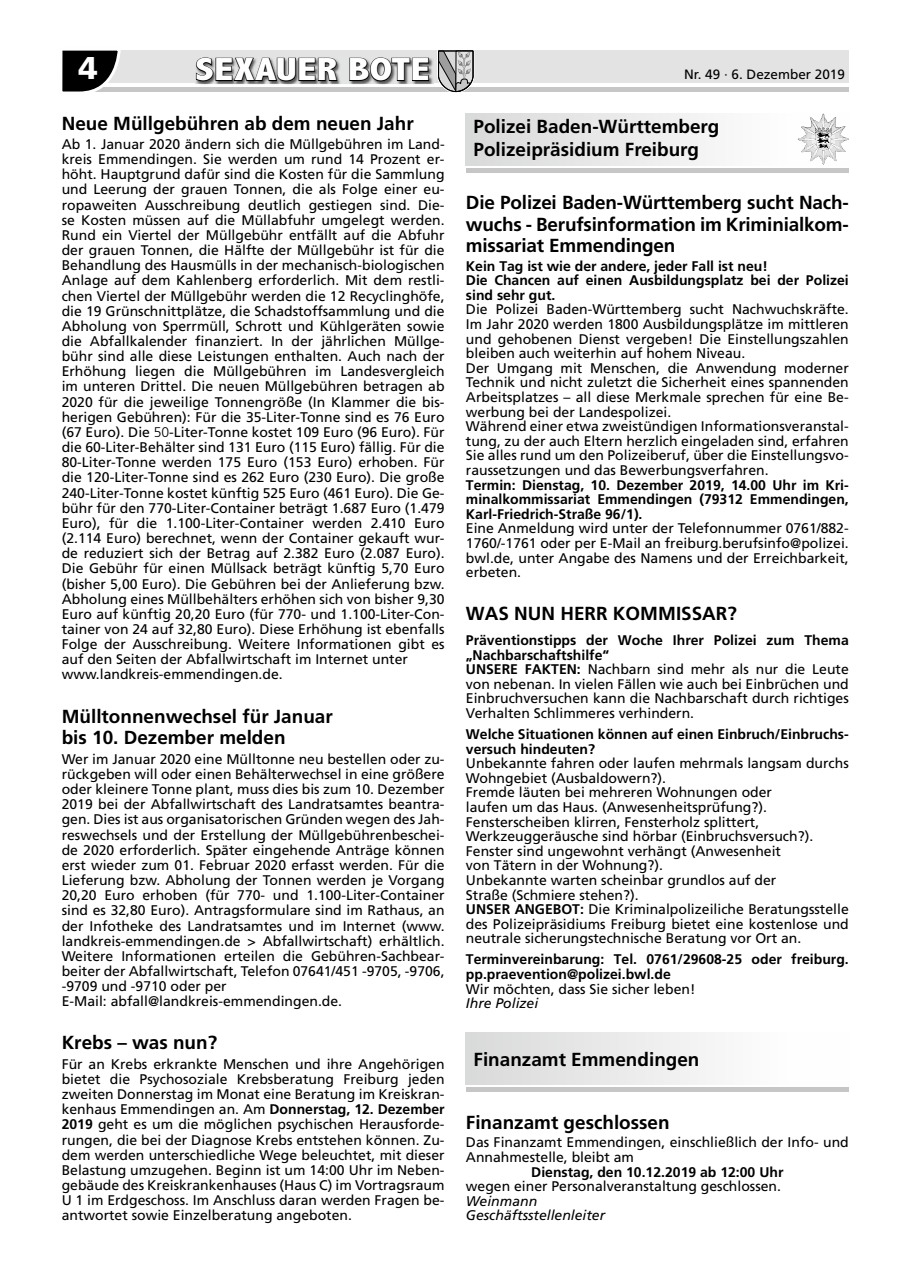
<style>
.page{position:relative;width:902px;height:1280px;background:#fff}
.page>*{position:absolute;margin:0;border:0;box-sizing:border-box;transform-origin:0 0}
.t1{font:800 condensed 32.25px "Abadi";letter-spacing:.01em;color:#fff;scale:1.26 1}
.t2{font:900 31.5px "Frutiger";color:#fff}
.t3{font:700 18.9px/21.1px "Frutiger";color:#000}
.t4{font:13.95px/15.1px "Frutiger";color:#000}
.t5{font:700 13.95px/14.5px "Frutiger";color:#000}
.t6{font:italic 13.95px/14.5px "Frutiger";color:#000}
.t7{font:13.5px "Frutiger";color:#000}
.s1{font-weight:300}
.s2{font-weight:700}
</style>
<div class="page">
<hr style="left:62px;top:87px;width:786px;height:4px;background:#c6c6c6">
<div style="left:62px;top:51px;width:786px;height:32px;background:#e3e3e3"></div>
<svg style="left:62px;top:50px;width:59px;height:42px"></svg>
<svg style="left:437px;top:50px;width:37px;height:43px"></svg>
<img style="left:196px;top:58px;width:237px;height:27px">
<svg style="left:195px;top:57px;width:143px;height:25px"></svg>
<svg style="left:348px;top:57px;width:81px;height:25px"></svg>
<svg style="left:466px;top:113px;width:358px;height:52px"></svg>
<hr style="left:466px;top:168px;width:382px;height:4px;background:#c6c6c6">
<svg style="left:797px;top:114px;width:51px;height:51px"></svg>
<div style="left:466px;top:1032px;width:382px;height:52px;background:linear-gradient(to right,#dadada,#fff)"></div>
<hr style="left:466px;top:1087px;width:382px;height:4px;background:#c6c6c6">
<h2 class="t2" style="left:79px;top:49px;width:21px">4</h2>
<h1 class="t1" style="left:195px;top:52px;width:188px">SEXAUER BOTE</h1>
<p class="t7" style="left:684px;top:66px;width:162px">Nr. 49 · 6. Dezember 2019</p>
<h3 class="t3" style="left:62px;top:112px;width:353px">Neue Müllgebühren ab dem neuen Jahr</h3>
<p class="t4" style="left:62px;top:136px;width:384px">Ab 1. Januar 2020 ändern sich die Müllgebühren im Land&shy;kreis Emmendingen. Sie werden um rund 14 Prozent er&shy;höht. Hauptgrund dafür sind die Kosten für die Sammlung und Leerung der grauen Tonnen, die als Folge einer eu&shy;ropaweiten Ausschreibung deutlich gestiegen sind. Die&shy;se Kosten müssen auf die Müllabfuhr umgelegt werden.<br>Rund ein Viertel der Müllgebühr entfällt auf die Abfuhr der grauen Tonnen, die Hälfte der Müllgebühr ist für die Behandlung des Hausmülls in der mechanisch-biologischen Anlage auf dem Kahlenberg erforderlich. Mit dem restli&shy;chen Viertel der Müllgebühr werden die 12 Recyclinghöfe, die 19 Grünschnittplätze, die Schadstoffsammlung und die Abholung von Sperrmüll, Schrott und Kühlgeräten sowie die Abfallkalender finanziert. In der jährlichen Müllge&shy;bühr sind alle diese Leistungen enthalten. Auch nach der Erhöhung liegen die Müllgebühren im Landesvergleich im unteren Drittel. Die neuen Müllgebühren betragen ab 2020 für die jeweilige Tonnengröße (In Klammer die bis&shy;herigen Gebühren): Für die 35-Liter-Tonne sind es 76 Euro (67 Euro). Die <span class="s1">50</span>-Liter-Tonne kostet 109 Euro (96 Euro). Für die 60-Liter-Behälter sind 131 Euro (115 Euro) fällig. Für die 80-Liter-Tonne werden 175 Euro (153 Euro) erhoben. Für die 120-Liter-Tonne sind es 262 Euro (230 Euro). Die große 240-Liter-Tonne kostet künftig 525 Euro (461 Euro). Die Ge&shy;bühr für den 770-Liter-Container beträgt 1.687 Euro (1.479<br>Euro), für die 1.100-Liter-Container werden 2.410 Euro (2.114 Euro) berechnet, wenn der Container gekauft wur&shy;de reduziert sich der Betrag auf 2.382 Euro (2.087 Euro).<br>Die Gebühr für einen Müllsack beträgt künftig 5,70 Euro (bisher 5,00 Euro). Die Gebühren bei der Anlieferung bzw.<br>Abholung eines Müllbehälters erhöhen sich von bisher 9,30<br>Euro auf künftig 20,20 Euro (für 770- und 1.100-Liter-Con&shy;tainer von 24 auf 32,80 Euro). Diese Erhöhung ist ebenfalls Folge der Ausschreibung. Weitere Informationen gibt es auf den Seiten der Abfallwirtschaft im Internet unter www.landkreis-emmendingen.de.</p>
<h3 class="t3" style="left:62px;top:705px;width:272px;line-height:21.8px">Mülltonnenwechsel für Januar bis 10. Dezember melden</h3>
<p class="t4" style="left:62px;top:751px;width:384px">Wer im Januar 2020 eine Mülltonne neu bestellen oder zu&shy;rückgeben will oder einen Behälterwechsel in eine größere oder kleinere Tonne plant, muss dies bis zum 10. Dezember 2019 bei der Abfallwirtschaft des Landratsamtes beantra&shy;gen. Dies ist aus organisatorischen Gründen wegen des Jah&shy;reswechsels und der Erstellung der Müllgebührenbeschei&shy;de 2020 erforderlich. Später eingehende Anträge können erst wieder zum 01. Februar 2020 erfasst werden. Für die Lieferung bzw. Abholung der Tonnen werden je Vorgang 20,20 Euro erhoben (für 770- und 1.100-Liter-Container sind es 32,80 Euro). Antragsformulare sind im Rathaus, an der Infotheke des Landratsamtes und im Internet (www. landkreis-emmendingen.de &gt; Abfallwirtschaft) erhältlich.<br>Weitere Informationen erteilen die Gebühren-Sachbear&shy;beiter der Abfallwirtschaft, Telefon 07641/451 -9705, -9706, -9709 und -9710 oder per<br>E-Mail: abfall@landkreis-emmendingen.de.</p>
<h3 class="t3" style="left:62px;top:1032px;width:157px">Krebs – was nun?</h3>
<p class="t4" style="left:62px;top:1056px;width:384px;text-align:justify">Für an Krebs erkrankte Menschen und ihre Angehörigen bietet die Psychosoziale Krebsberatung Freiburg jeden zweiten Donnerstag im Monat eine Beratung im Kreiskran&shy;kenhaus Emmendingen an. Am <span class="s2">Donnerstag, 12. Dezember 2019</span> geht es um die möglichen psychischen Herausforde&shy;rungen, die bei der Diagnose Krebs entstehen können. Zu&shy;dem werden unterschiedliche Wege beleuchtet, mit dieser Belastung umzugehen. Beginn ist um 14:00 Uhr im Neben&shy;gebäude des Kreiskrankenhauses (Haus C) im Vortragsraum U 1 im Erdgeschoss. Im Anschluss daran werden Fragen be&shy;antwortet sowie Einzelberatung angeboten.</p>
<h3 class="t3" style="left:473px;top:115px;width:247px;line-height:22.6px">Polizei Baden-Württemberg<br>Polizeipräsidium Freiburg</h3>
<h3 class="t3" style="left:466px;top:192px;width:384px;text-align:justify">Die Polizei Baden-Württemberg sucht Nach&shy;wuchs - Berufsinformation im Kriminialkom&shy;missariat Emmendingen</h3>
<p class="t5" style="left:466px;top:258px;width:384px">Kein Tag ist wie der andere, jeder Fall ist neu!<br>Die Chancen auf einen Ausbildungsplatz bei der Polizei sind sehr gut.</p>
<p class="t4" style="left:466px;top:302px;width:384px;line-height:14.5px">Die Polizei Baden-Württemberg sucht Nachwuchskräfte.<br>Im Jahr 2020 werden 1800 Ausbildungsplätze im mittleren und gehobenen Dienst vergeben! Die Einstellungszahlen bleiben auch weiterhin auf hohem Niveau.<br>Der Umgang mit Menschen, die Anwendung moderner Technik und nicht zuletzt die Sicherheit eines spannenden Arbeitsplatzes – all diese Merkmale sprechen für eine Be&shy;werbung bei der Landespolizei.<br>Während einer etwa zweistündigen Informationsveranstal&shy;tung, zu der auch Eltern herzlich eingeladen sind, erfahren Sie alles rund um den Polizeiberuf, über die Einstellungsvo&shy;raussetzungen und das Bewerbungsverfahren.</p>
<p class="t5" style="left:466px;top:477px;width:384px;text-align:justify">Termin: Dienstag, 10. Dezember 2019, 14.00 Uhr im Kri&shy;minalkommissariat Emmendingen (79312 Emmendingen, Karl-Friedrich-Straße 96/1).</p>
<p class="t4" style="left:466px;top:521px;width:384px;line-height:14.5px;text-align:justify">Eine Anmeldung wird unter der Telefonnummer 0761/882- 1760/-1761 oder per E-Mail an freiburg.berufsinfo@polizei. bwl.de, unter Angabe des Namens und der Erreichbarkeit, erbeten.</p>
<h3 class="t3" style="left:466px;top:602px;width:272px">WAS NUN HERR KOMMISSAR?</h3>
<p class="t4" style="left:466px;top:633px;width:384px;line-height:14.5px"><span class="s2">Präventionstipps der Woche Ihrer Polizei zum Thema „Nachbarschaftshilfe“<br>UNSERE FAKTEN:</span> Nachbarn sind mehr als nur die Leute von nebenan. In vielen Fällen wie auch bei Einbrüchen und Einbruchversuchen kann die Nachbarschaft durch richtiges Verhalten Schlimmeres verhindern.</p>
<p class="t5" style="left:466px;top:727px;width:384px">Welche Situationen können auf einen Einbruch/Einbruchs&shy;versuch hindeuten?</p>
<p class="t4" style="left:466px;top:756px;width:384px;line-height:14.5px">Unbekannte fahren oder laufen mehrmals langsam durchs Wohngebiet (Ausbaldowern?).<br>Fremde läuten bei mehreren Wohnungen oder<br>laufen um das Haus. (Anwesenheitsprüfung?).<br>Fensterscheiben klirren, Fensterholz splittert, Werkzeuggeräusche sind hörbar (Einbruchsversuch?).<br>Fenster sind ungewohnt verhängt (Anwesenheit<br>von Tätern in der Wohnung?).<br>Unbekannte warten scheinbar grundlos auf der<br>Straße (Schmiere stehen?).<br><span class="s2">UNSER ANGEBOT:</span> Die Kriminalpolizeiliche Beratungsstelle des Polizeipräsidiums Freiburg bietet eine kostenlose und neutrale sicherungstechnische Beratung vor Ort an.</p>
<p class="t5" style="left:466px;top:952px;width:384px">Terminvereinbarung: Tel. 0761/29608-25 oder freiburg. pp.praevention@polizei.bwl.de</p>
<p class="t4" style="left:466px;top:981px;width:231px">Wir möchten, dass Sie sicher leben!</p>
<p class="t6" style="left:466px;top:996px;width:74px">Ihre Polizei</p>
<h3 class="t3" style="left:473px;top:1048px;width:227px">Finanzamt Emmendingen</h3>
<h3 class="t3" style="left:466px;top:1111px;width:205px">Finanzamt geschlossen</h3>
<p class="t4" style="left:466px;top:1135px;width:384px;line-height:14.5px">Das Finanzamt Emmendingen, einschließlich der Info- und<br>Annahmestelle, bleibt am</p>
<p class="t5" style="left:531px;top:1164px;width:254px">Dienstag, den 10.12.2019 ab 12:00 Uhr</p>
<p class="t4" style="left:466px;top:1179px;width:316px">wegen einer Personalveranstaltung geschlossen.</p>
<p class="t6" style="left:466px;top:1193px;width:141px">Weinmann<br>Geschäftsstellenleiter</p>
</div>
